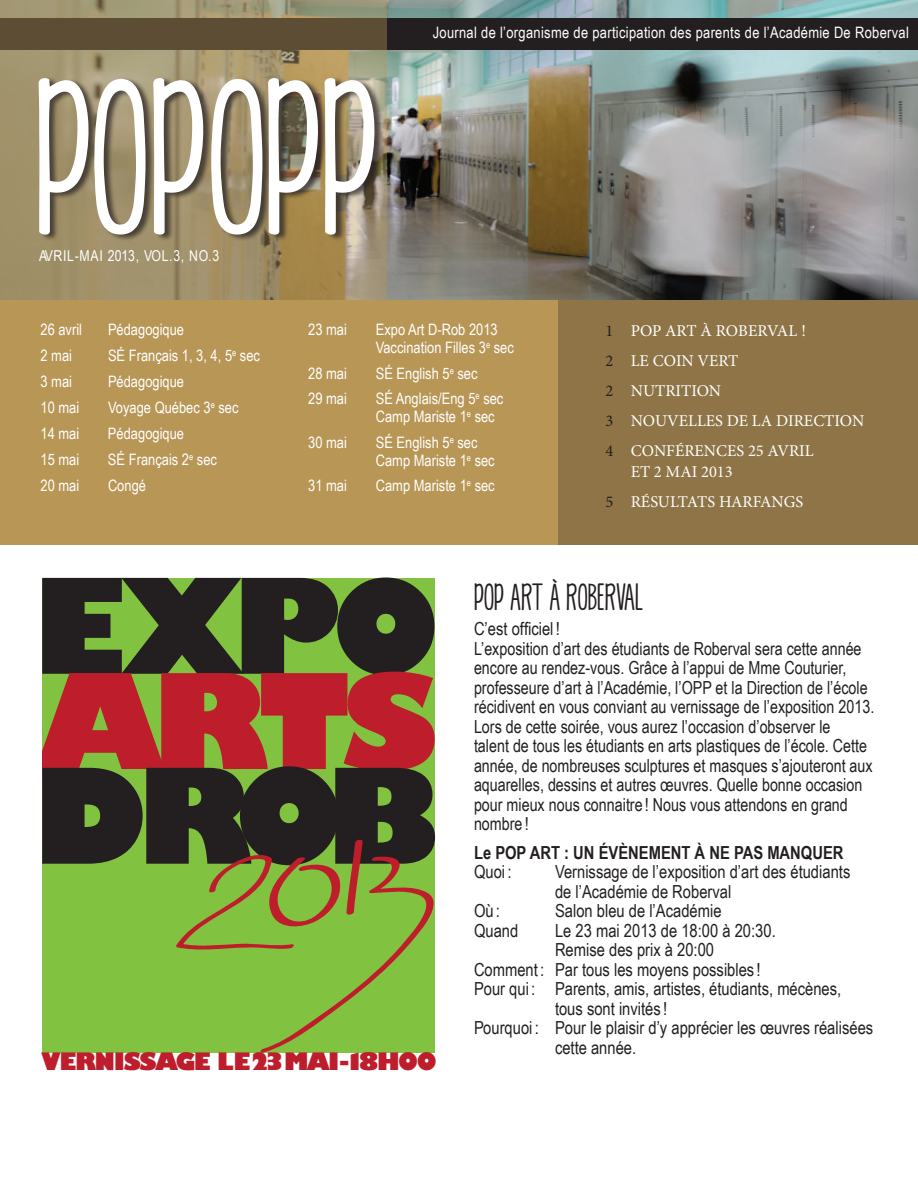
<style>
.page{position:relative;width:918px;height:1188px;background:#fff}
.page>*{position:absolute;margin:0;border:0;box-sizing:border-box;transform-origin:0 0}
.t1{font:210px "KG How Many Times";color:#fff}
.t2{font:36px "KG How Many Times";color:#231f20}
.t3{font:800 23.4px "Gill Sans";letter-spacing:-.06em;color:#be1d2c}
.t4{font:18px/19.5px "Arial Narrow";color:#231f20}
.t5{font:700 18px "Arial Narrow";color:#231f20}
.t6{font:16.5px/30px "Minion Pro";color:#fff}
.t7{font:16.5px/30px "Minion Pro";color:#231f20;text-align:justify}
.t8{font:15.75px/18px "Arial Narrow";color:#fff}
.t9{font:15.75px "Arial Narrow";letter-spacing:.02em;color:#fff}
.t10{font:15px "Arial Narrow";letter-spacing:.03em;color:#fff}
</style>
<div class="page">
<img style="left:387px;top:0;width:531px;height:300px">
<div style="left:0;top:300px;width:918px;height:244px;background:#b89656"></div>
<div style="left:0;top:18px;width:918px;height:31px;background:#231f20"></div>
<div style="left:558px;top:300px;width:360px;height:244px;background:#8e7446"></div>
<svg style="left:0;top:0;width:387px;height:300px;background:#938460"></svg>
<div style="left:40px;top:77px;width:345px;height:165px;background:#231f20;opacity:.7"></div>
<svg style="left:42px;top:578px;width:394px;height:475px;background:#6d7032"></svg>
<h1 class="t1" style="left:34px;top:46px;width:57px">POPOPP</h1>
<p class="t10" style="left:39px;top:245px;width:182px">avril-MAI 2013, Vol.3, No.3</p>
<p class="t9" style="left:433px;top:21px;width:478px">Journal de l’organisme de participation des parents de l’Académie De Roberval</p>
<p class="t8" style="left:40px;top:320px;width:43px">26 avril</p>
<p class="t8" style="left:108px;top:320px;width:78px">Pédagogique</p>
<p class="t8" style="left:40px;top:346px;width:33px">2 mai</p>
<p class="t8" style="left:108px;top:346px;width:154px">SÉ Français 1, 3, 4, 5<sup>e</sup> sec</p>
<p class="t8" style="left:41px;top:372px;width:33px">3 mai</p>
<p class="t8" style="left:108px;top:372px;width:78px">Pédagogique</p>
<p class="t8" style="left:41px;top:398px;width:40px">10 mai</p>
<p class="t8" style="left:108px;top:398px;width:132px">Voyage Québec 3<sup>e</sup> sec</p>
<p class="t8" style="left:40px;top:424px;width:40px">14 mai</p>
<p class="t8" style="left:108px;top:424px;width:78px">Pédagogique</p>
<p class="t8" style="left:40px;top:450px;width:40px">15 mai</p>
<p class="t8" style="left:108px;top:450px;width:110px">SÉ Français 2<sup>e</sup> sec</p>
<p class="t8" style="left:40px;top:476px;width:40px">20 mai</p>
<p class="t8" style="left:108px;top:476px;width:40px">Congé</p>
<p class="t8" style="left:308px;top:320px;width:40px">23 mai</p>
<p class="t8" style="left:376px;top:320px;width:140px">Expo Art D-Rob 2013<br>Vaccination Filles 3<sup>e</sup> sec</p>
<p class="t8" style="left:308px;top:364px;width:40px">28 mai</p>
<p class="t8" style="left:376px;top:364px;width:103px">SÉ English 5<sup>e</sup> sec</p>
<p class="t8" style="left:308px;top:389px;width:40px">29 mai</p>
<p class="t8" style="left:376px;top:389px;width:129px">SÉ Anglais/Eng 5<sup>e</sup> sec<br>Camp Mariste 1<sup>e</sup> sec</p>
<p class="t8" style="left:308px;top:433px;width:40px">30 mai</p>
<p class="t8" style="left:376px;top:433px;width:121px">SÉ English 5<sup>e</sup> sec<br>Camp Mariste 1<sup>e</sup> sec</p>
<p class="t8" style="left:308px;top:476px;width:40px">31 mai</p>
<p class="t8" style="left:376px;top:476px;width:121px">Camp Mariste 1<sup>e</sup> sec</p>
<p class="t7" style="left:606px;top:316px;width:9px">1<br>2<br>2<br>3<br>4</p>
<p class="t7" style="left:606px;top:487px;width:9px">5</p>
<p class="t6" style="left:631px;top:316px;width:177px">POP ART À ROBERVAL !<br>LE COIN VERT<br>NUTRITION<br>NOUVELLE</p>
<p class="t6" style="left:631px;top:406px;width:235px;text-indent:85px">S DE LA DIRECTION<br>CONFÉRENCES 25 AVRIL</p>
<p class="t6" style="left:631px;top:457px;width:174px">ET 2 MAI 2013<br>RÉSULTATS HARFANGS</p>
<p class="t3" style="left:41px;top:1047px;width:397px">VERNISSAGE LE23MAI-18H00</p>
<h2 class="t2" style="left:474px;top:577px;width:171px">POP ART À ROBERVAL</h2>
<p class="t4" style="left:474px;top:618px;width:402px">C’est officiel !<br>L’exposition d’art des étudiants de Roberval sera cette année encore au rendez-vous. Grâce à l’appui de Mme Couturier, professeure d’art à l’Académie, l’OPP et la Direction de l’école récidivent en vous conviant au vernissage de l’exposition 2013.<br>Lors de cette soirée, vous aurez l’occasion d’observer le<br>talent de tous les étudiants en arts plastiques de l’école. Cette année, de nombreuses sculptures et masques s’ajouteront aux aquarelles, dessins et autres œuvres. Quelle bonne occasion pour mieux nous connaitre ! Nous vous attendons en grand nombre !</p>
<p class="t5" style="left:474px;top:839px;width:371px">Le POP ART : UN ÉVÈNEMENT À NE PAS MANQUER</p>
<p class="t4" style="left:474px;top:861px;width:39px">Quoi :</p>
<p class="t4" style="left:555px;top:861px;width:297px">Vernissage de l’exposition d’art des étudiants de l’Académie de Roberval</p>
<p class="t4" style="left:474px;top:900px;width:28px">Où:</p>
<p class="t4" style="left:555px;top:900px;width:168px">Salon bleu de l’Académie</p>
<p class="t4" style="left:474px;top:920px;width:46px">Quand</p>
<p class="t4" style="left:555px;top:920px;width:222px">Le 23 mai 2013 de 18:00 à 20:30.</p>
<p class="t4" style="left:555px;top:939px;width:161px">Remise des prix à 20:00</p>
<p class="t4" style="left:474px;top:959px;width:288px">Comment : Par tous les moyens possibles !</p>
<p class="t4" style="left:474px;top:978px;width:369px">Pour qui : Parents, amis, artistes, étudiants, mécènes,</p>
<p class="t4" style="left:555px;top:998px;width:114px">tous sont invités !</p>
<p class="t4" style="left:474px;top:1017px;width:401px">Pourquoi : Pour le plaisir d’y apprécier les œuvres réalisées</p>
<p class="t4" style="left:555px;top:1037px;width:83px">cette année.</p>
</div>
